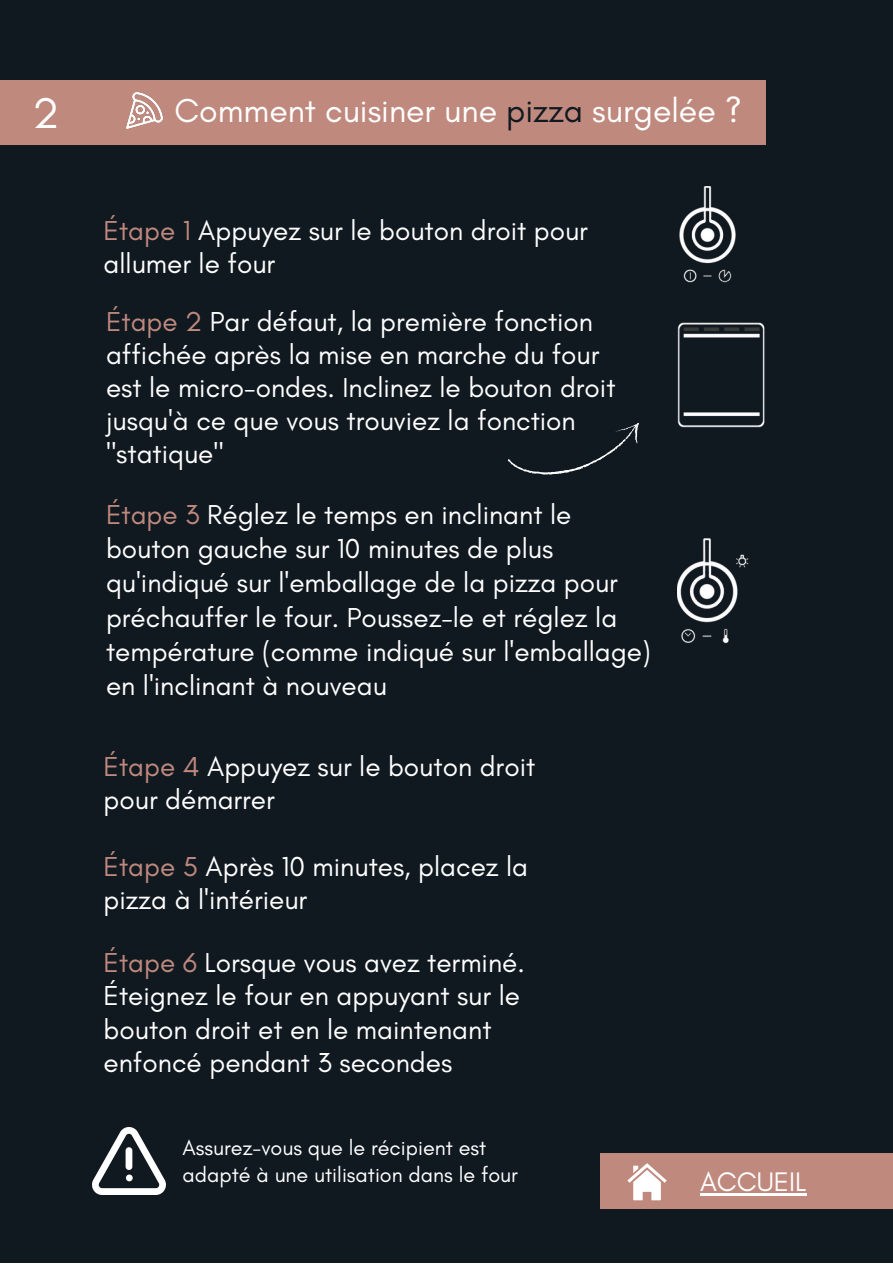
<style>
.page{position:relative;width:893px;height:1264px;background:#fff}
.page>*{position:absolute;margin:0;border:0;box-sizing:border-box;transform-origin:0 0}
.t1{font:43.8px "Glacial Indifference";color:#fff}
.t2{font:33.75px "Glacial Indifference";color:#fff}
.t3{font:27.9px/33.2px "Glacial Indifference";color:#fff}
.t4{font:27.3px "Glacial Indifference";color:#fff}
.t5{font:21.6px/26.8px "Glacial Indifference";color:#fff}
.s1{color:#101820}
.s2{color:#bf897e}
</style>
<div class="page">
<div style="left:0;top:0;width:892px;height:1262px;background:#101820"></div>
<div style="left:0;top:81px;width:766px;height:64px;background:#bf897e"></div>
<img style="left:127px;top:93px;width:36px;height:36px">
<img style="left:679px;top:186px;width:57px;height:97px">
<img style="left:677px;top:538px;width:72px;height:106px">
<img style="left:677px;top:322px;width:88px;height:106px">
<svg style="left:508px;top:422px;width:131px;height:53px"></svg>
<img style="left:93px;top:1127px;width:73px;height:67px">
<div style="left:600px;top:1153px;width:292px;height:55px;background:#bf897e"></div>
<svg style="left:627px;top:1163px;width:39px;height:37px"></svg>
<hr style="left:700px;top:1192px;width:106px;height:3px;background:#fff">
<h1 class="t1" style="left:32px;top:86px;width:28px">2</h1>
<p class="t2" style="left:174px;top:90px;width:569px">Comment cuisiner une <span class="s1">pizza</span> surgelée ?</p>
<p class="t3" style="left:104px;top:214px;width:486px"><span class="s2">Étape 1</span> Appuyez sur le bouton droit pour allumer le four</p>
<p class="t3" style="left:106px;top:304px;width:511px"><span class="s2">Étape 2</span> Par défaut, la première fonction affichée après la mise en marche du four est le micro-ondes. Inclinez le bouton droit jusqu'à ce que vous trouviez la fonction "statique"</p>
<p class="t3" style="left:106px;top:497px;width:546px;line-height:34.2px"><span class="s2">Étape 3</span> Réglez le temps en inclinant le bouton gauche sur 10 minutes de plus qu'indiqué sur l'emballage de la pizza pour préchauffer le four. Poussez-le et réglez la température (comme indiqué sur l'emballage) en l'inclinant à nouveau</p>
<p class="t3" style="left:104px;top:749px;width:433px"><span class="s2">Étape 4</span> Appuyez sur le bouton droit pour démarrer</p>
<p class="t3" style="left:104px;top:849px;width:426px"><span class="s2">Étape 5</span> Après 10 minutes, placez la pizza à l'intérieur</p>
<p class="t3" style="left:104px;top:945px;width:423px"><span class="s2">Étape 6</span> Lorsque vous avez terminé.<br>Éteignez le four en appuyant sur le bouton droit et en le maintenant enfoncé pendant 3 secondes</p>
<p class="t5" style="left:182px;top:1133px;width:337px">Assurez-vous que le récipient est adapté à une utilisation dans le four</p>
<p class="t4" style="left:700px;top:1164px;width:108px">ACCUEIL</p>
</div>
